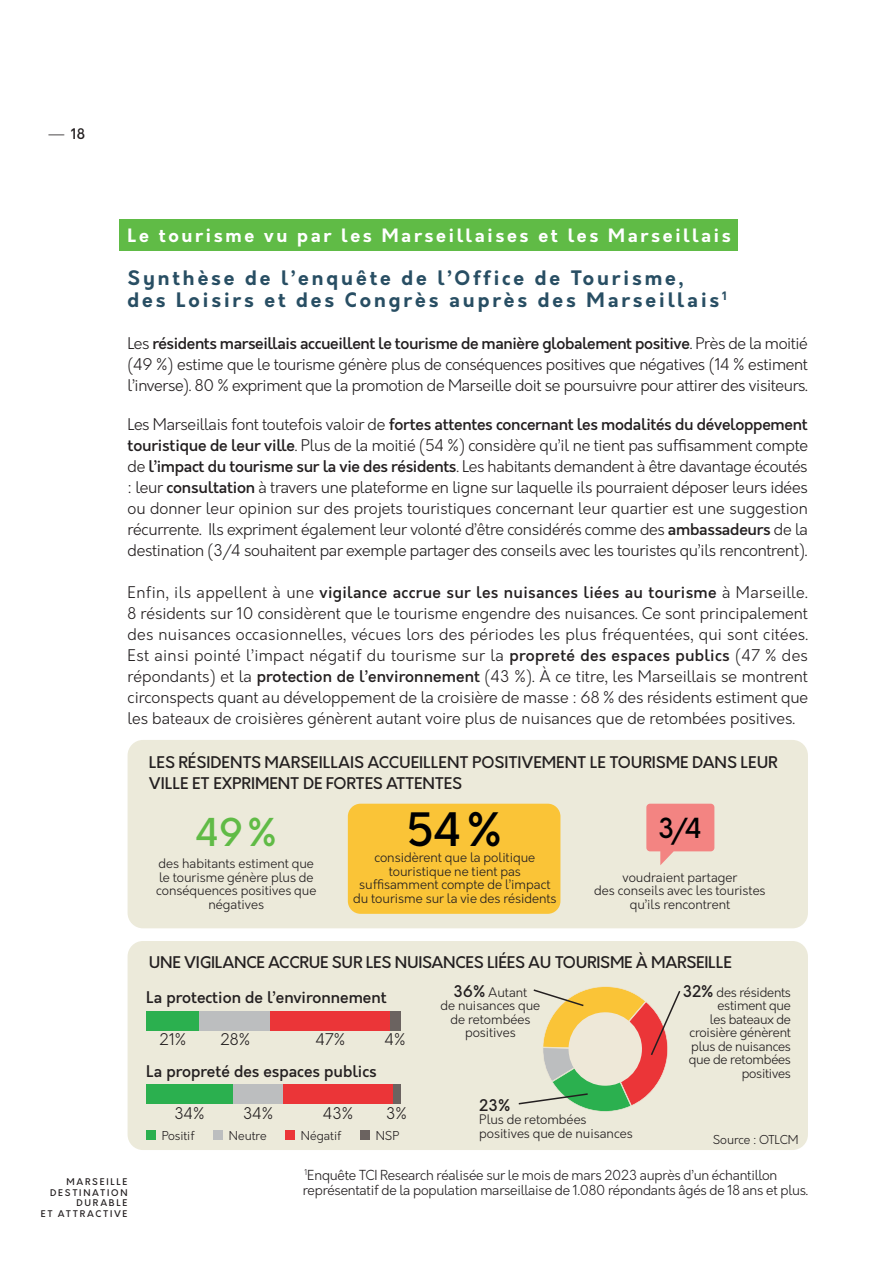
<style>
.page{position:relative;width:893px;height:1263px;background:#fff}
.page>*{position:absolute;margin:0;border:0;box-sizing:border-box;transform-origin:0 0}
.Texte_courant{font:500 45px "Orkney";color:#000001}
.Texte_courant-2{font:500 37.5px "Orkney";color:#60bb46}
.Texte_courant-3{font:500 27px "Orkney";color:#000001}
.Titre_secondaire{font:700 19.5px "Orkney";letter-spacing:.15em;color:#284e63}
.Titre_secondaire-2{font:700 18px "Orkney";letter-spacing:.15em;color:#fff}
.Texte_courant-4{font:300 15.75px/21px "Orkney";letter-spacing:-.015em;color:#231f20;text-align:justify}
.Texte_Encart{font:500 15.75px/21px "Orkney";letter-spacing:-.01em;color:#231f20}
.Texte_courant-5{font:500 15.75px "Orkney";color:#231f20}
.Texte_courant_schémas{font:500 15.75px "Orkney";color:#231f20}
.t1{font:500 14.25px "Orkney";color:#231f20}
.Texte_Encart-2{font:300 13.5px/15px "Orkney";letter-spacing:-.015em;color:#231f20}
.Texte_courant_schémas-2{font:300 12.9px/13.5px "Orkney";color:#231f20;text-align:center}
.Texte_Encart-3{font:300 12.9px/13.5px "Orkney";letter-spacing:-.015em;color:#231f20;text-align:right}
.Texte_courant-6{font:300 12px "Orkney";color:#231f20}
.justifié_C_J_2{font:300 12px "Orkney";color:#231f20}
.t2{font:500 9px/10.5px "Orkney";letter-spacing:.195em;color:#231f20;text-align:right}
.s1{font-weight:300;font-size:15.75px}
.s2{font-weight:500}
.s3{font-weight:500;font-size:15.75px}
</style>
<div class="page">
<div style="left:120px;top:220px;width:618px;height:31px;background:#60bb46"></div>
<div style="left:128px;top:740px;width:680px;height:188px;background:#eceada;border-radius:15px"></div>
<div style="left:348px;top:804px;width:212px;height:110px;background:#fac437;border-radius:13px"></div>
<svg style="left:646px;top:804px;width:68px;height:61px"></svg>
<div style="left:128px;top:941px;width:680px;height:209px;background:#eceada;border-radius:15px"></div>
<div style="left:146px;top:1011px;width:54px;height:19px;background:#2bb04f"></div>
<div style="left:146px;top:1084px;width:87px;height:20px;background:#2bb04f"></div>
<div style="left:233px;top:1084px;width:50px;height:20px;background:#bcbebf"></div>
<div style="left:283px;top:1084px;width:110px;height:20px;background:#eb3538"></div>
<div style="left:393px;top:1084px;width:7px;height:20px;background:#6b6360"></div>
<div style="left:200px;top:1011px;width:71px;height:19px;background:#bcbebf"></div>
<div style="left:271px;top:1011px;width:119px;height:19px;background:#eb3538"></div>
<div style="left:390px;top:1011px;width:10px;height:19px;background:#6b6360"></div>
<svg style="left:518px;top:986px;width:163px;height:126px"></svg>
<div style="left:146px;top:1130px;width:10px;height:10px;background:#2bb04f"></div>
<div style="left:213px;top:1130px;width:10px;height:10px;background:#bcbebf"></div>
<div style="left:285px;top:1130px;width:10px;height:10px;background:#eb3538"></div>
<div style="left:360px;top:1130px;width:10px;height:10px;background:#6b6360"></div>
<p class="t1" style="left:48px;top:125px;width:38px"><span class="s1">—</span> 18</p>
<p class="Titre_secondaire-2" style="left:128px;top:223px;width:605px">Le tourisme vu par les Marseillaises et les Marseillais</p>
<p class="Titre_secondaire" style="left:128px;top:265px;width:557px">Synthèse de l’enquête de l’Office de Tourisme,</p>
<p class="Titre_secondaire" style="left:128px;top:286px;width:601px">des Loisirs et des Congrès auprès des Marseillais<sup>1</sup></p>
<p class="Texte_courant-4" style="left:128px;top:333px;width:682px">Les <span class="s2">résidents marseillais accueillent le tourisme de manière globalement positive</span>. Près de la moitié (49 %) estime que le tourisme génère plus de conséquences positives que négatives (14 % estiment l’inverse). 80 % expriment que la promotion de Marseille doit se poursuivre pour attirer des visiteurs.</p>
<p class="Texte_courant-4" style="left:128px;top:414px;width:682px">Les Marseillais font toutefois valoir de <span class="s2">fortes attentes concernant les modalités du développement touristique de leur ville</span>. Plus de la moitié (54 %) considère qu’il ne tient pas suffisamment compte de <span class="s2">l’impact du tourisme sur la vie des résidents</span>. Les habitants demandent à être davantage écoutés : leur <span class="s2">consultation</span> à travers une plateforme en ligne sur laquelle ils pourraient déposer leurs idées ou donner leur opinion sur des projets touristiques concernant leur quartier est une suggestion récurrente. Ils expriment également leur volonté d’être considérés comme des <span class="s2">ambassadeurs</span> de la destination (3/4 souhaitent par exemple partager des conseils avec les touristes qu’ils rencontrent).</p>
<p class="Texte_courant-4" style="left:128px;top:582px;width:682px">Enfin, ils appellent à une <span class="s2">vigilance accrue sur les nuisances liées au tourisme</span> à Marseille.<br>8 résidents sur 10 considèrent que le tourisme engendre des nuisances. Ce sont principalement des nuisances occasionnelles, vécues lors des périodes les plus fréquentées, qui sont citées.<br>Est ainsi pointé l’impact négatif du tourisme sur la <span class="s2">propreté des espaces publics</span> (47 % des répondants) et la <span class="s2">protection de l’environnement</span> (43 %). À ce titre, les Marseillais se montrent circonspects quant au développement de la croisière de masse : 68 % des résidents estiment que les bateaux de croisières génèrent autant voire plus de nuisances que de retombées positives.</p>
<p class="Texte_Encart" style="left:149px;top:752px;width:630px">LES RÉSIDENTS MARSEILLAIS ACCUEILLENT POSITIVEMENT LE TOURISME DANS LEUR<br>VILLE ET EXPRIMENT DE FORTES ATTENTES</p>
<p class="Texte_courant-2" style="left:196px;top:807px;width:83px">49%</p>
<p class="Texte_courant_schémas-2" style="left:156px;top:857px;width:162px">des habitants estiment que le tourisme génère plus de conséquences positives que négatives</p>
<p class="Texte_courant" style="left:406px;top:800px;width:97px">54%</p>
<p class="Texte_courant_schémas-2" style="left:353px;top:851px;width:205px">considèrent que la politique touristique ne tient pas suffisamment compte de l’impact du tourisme sur la vie des résidents</p>
<p class="Texte_courant-3" style="left:658px;top:810px;width:45px">3/4</p>
<p class="Texte_courant_schémas-2" style="left:622px;top:871px;width:117px">voudraient partager</p>
<p class="Texte_courant_schémas-2" style="left:594px;top:884px;width:173px">des conseils avec les touristes</p>
<p class="Texte_courant_schémas-2" style="left:630px;top:898px;width:102px">qu’ils rencontrent</p>
<p class="Texte_Encart" style="left:149px;top:952px;width:585px">UNE VIGILANCE ACCRUE SUR LES NUISANCES LIÉES AU TOURISME À MARSEILLE</p>
<p class="Texte_courant-5" style="left:146px;top:987px;width:242px">La protection de l’environnement</p>
<p class="Texte_Encart-3" style="left:683px;top:986px;width:110px"><span class="s3">32%</span> des résidents estiment que<br>les bateaux de croisière génèrent plus de nuisances que de retombées positives</p>
<p class="Texte_courant_schémas-2" style="left:453px;top:986px;width:75px"><span class="s3">36%</span> Autant</p>
<p class="Texte_courant_schémas-2" style="left:440px;top:999px;width:101px">de nuisances que de retombées positives</p>
<p class="Texte_courant-4" style="left:160px;top:1029px;width:28px">21%</p>
<p class="Texte_courant-4" style="left:220px;top:1029px;width:31px">28%</p>
<p class="Texte_courant-4" style="left:316px;top:1029px;width:31px">47%</p>
<p class="Texte_courant-4" style="left:385px;top:1029px;width:22px">4%</p>
<p class="Texte_courant-5" style="left:146px;top:1061px;width:232px">La propreté des espaces publics</p>
<p class="Texte_courant_schémas" style="left:479px;top:1095px;width:33px">23%</p>
<p class="Texte_courant_schémas-2" style="left:479px;top:1113px;width:109px">Plus de retombées</p>
<p class="Texte_courant_schémas-2" style="left:479px;top:1127px;width:155px">positives que de nuisances</p>
<p class="Texte_courant-4" style="left:174px;top:1103px;width:32px">34%</p>
<p class="Texte_courant-4" style="left:243px;top:1103px;width:32px">34%</p>
<p class="Texte_courant-4" style="left:323px;top:1103px;width:32px">43%</p>
<p class="Texte_courant-4" style="left:386px;top:1103px;width:22px">3%</p>
<p class="Texte_courant-6" style="left:162px;top:1128px;width:34px">Positif</p>
<p class="Texte_courant-6" style="left:229px;top:1128px;width:39px">Neutre</p>
<p class="Texte_courant-6" style="left:301px;top:1128px;width:42px">Négatif</p>
<p class="Texte_courant-6" style="left:376px;top:1128px;width:25px">NSP</p>
<p class="justifié_C_J_2" style="left:713px;top:1132px;width:87px">Source : OTLCM</p>
<p class="t2" style="left:41px;top:1177px;width:88px">MARSEILLE<br>DESTINATION<br>DURABLE<br>ET ATTRACTIVE</p>
<p class="Texte_Encart-2" style="left:303px;top:1167px;width:507px"><sup>1</sup>Enquête TCI Research réalisée sur le mois de mars 2023 auprès d’un échantillon représentatif de la population marseillaise de 1.080 répondants âgés de 18 ans et plus.</p>
</div>
